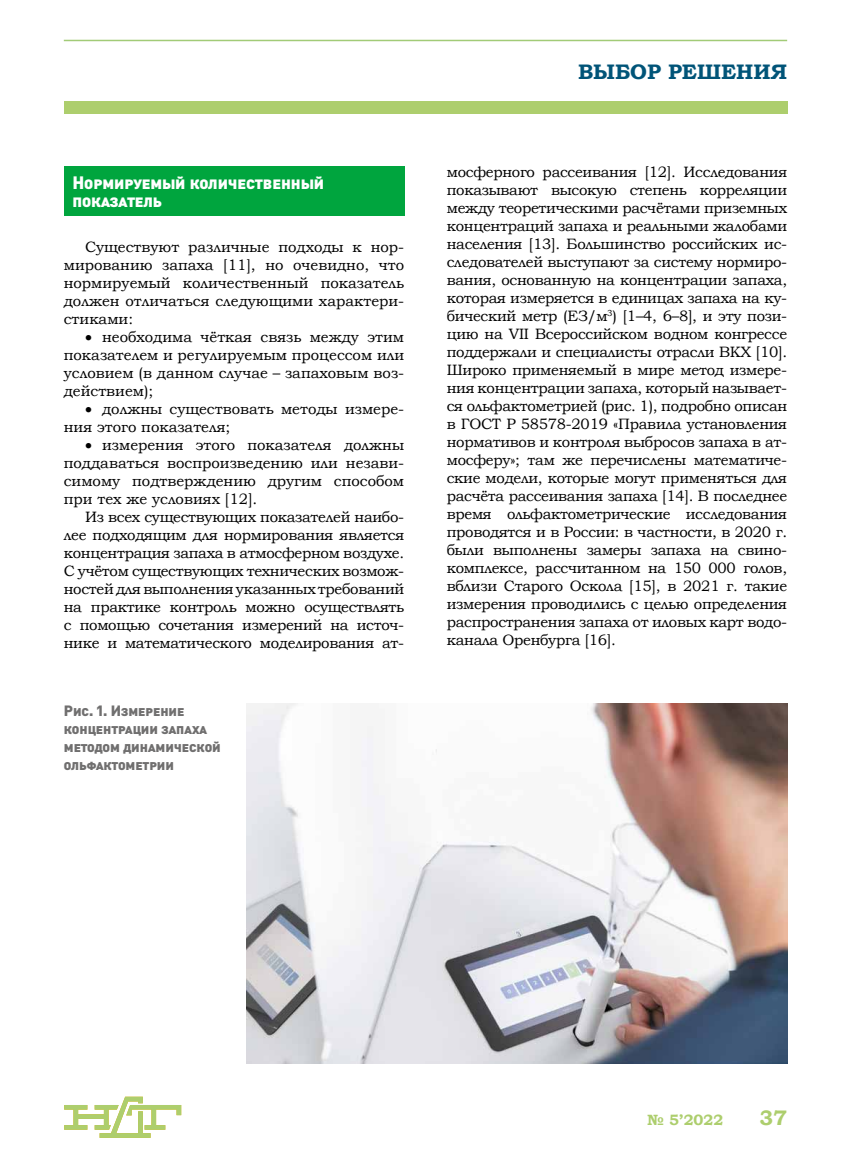
<style>
.page{position:relative;width:851px;height:1170px;background:#fff}
.page>*{position:absolute;margin:0;border:0;box-sizing:border-box;transform-origin:0 0}
.t1{font:700 21px "Bookman Old Style";color:#005478}
.t2{font:700 21px "Bookman Old Style";color:#adce6d}
.t3{font:18px/18px "Izvest Sans Headline";color:#fff}
.t4{font:15px/18px "Bookman Old Style";color:#000;text-align:justify}
.t5{font:15px/18px "Izvest Sans Headline";color:#706f6f}
.t6{font:700 15px "Bookman Old Style";color:#adce6d}
</style>
<div class="page">
<hr style="left:64px;top:40px;width:723px;height:1px;background:#a2cb77">
<div style="left:64px;top:101px;width:723px;height:13px;background:#adce6d"></div>
<svg style="left:64px;top:1096px;width:117px;height:41px"></svg>
<div style="left:64px;top:166px;width:340px;height:50px;background:#00a53e"></div>
<img style="left:247px;top:703px;width:540px;height:360px">
<p class="t3" style="left:72px;top:174px;width:253px">Нормируемый количественный показатель</p>
<p class="t4" style="left:64px;top:238px;width:342px;text-indent:21px">Существуют различные подходы к нор&shy;мированию запаха [11], но очевидно, что нормируемый количественный показатель должен отличаться следующими характери&shy;стиками:</p>
<p class="t4" style="left:64px;top:328px;width:342px;text-indent:21px">• необходима чёткая связь между этим показателем и регулируемым процессом или условием (в данном случае – запаховым воз&shy;действием);</p>
<p class="t4" style="left:64px;top:400px;width:342px;text-indent:21px">• должны существовать методы измере&shy;ния этого показателя;</p>
<p class="t4" style="left:64px;top:436px;width:342px;text-indent:21px">• измерения этого показателя должны поддаваться воспроизведению или незави&shy;симому подтверждению другим способом при тех же условиях [12].</p>
<p class="t4" style="left:64px;top:508px;width:342px;text-indent:21px">Из всех существующих показателей наибо&shy;лее подходящим для нормирования является концентрация запаха в атмосферном воздухе.<br>С учётом существующих технических возмож&shy;ностей для выполнения указанных требований на практике контроль можно осуществлять с помощью сочетания измерений на источ&shy;нике и математического моделирования ат-</p>
<p class="t5" style="left:64px;top:701px;width:158px">Рис. 1. Измерение концентрации запаха методом динамической ольфактометрии</p>
<h1 class="t1" style="left:578px;top:56px;width:210px">ВЫБОР РЕШЕНИЯ</h1>
<p class="t4" style="left:446px;top:163px;width:342px">мосферного рассеивания [12]. Исследования показывают высокую степень корреляции между теоретическими расчётами приземных концентраций запаха и реальными жалобами населения [13]. Большинство российских ис&shy;следователей выступают за систему нормиро&shy;вания, основанную на концентрации запаха, которая измеряется в единицах запаха на ку&shy;бический метр (ЕЗ/м<sup>3</sup>) [1–4, 6–8], и эту пози&shy;цию на VII Всероссийском водном конгрессе поддержали и специалисты отрасли ВКХ [10].<br>Широко применяемый в мире метод измере&shy;ния концентрации запаха, который называет&shy;ся ольфактометрией (рис. 1), подробно описан в ГОСТ Р 58578-2019 «Правила установления нормативов и контроля выбросов запаха в ат&shy;мосферу»; там же перечислены математиче&shy;ские модели, которые могут применяться для расчёта рассеивания запаха [14]. В последнее время ольфактометрические исследования проводятся и в России: в частности, в 2020 г. были выполнены замеры запаха на свино&shy;комплексе, рассчитанном на 150 000 голов, вблизи Старого Оскола [15], в 2021 г. такие измерения проводились с целью определения распространения запаха от иловых карт водо&shy;канала Оренбурга [16].</p>
<p class="t6" style="left:647px;top:1108px;width:78px">№ 5’2022</p>
<h1 class="t2" style="left:759px;top:1102px;width:29px">37</h1>
</div>
